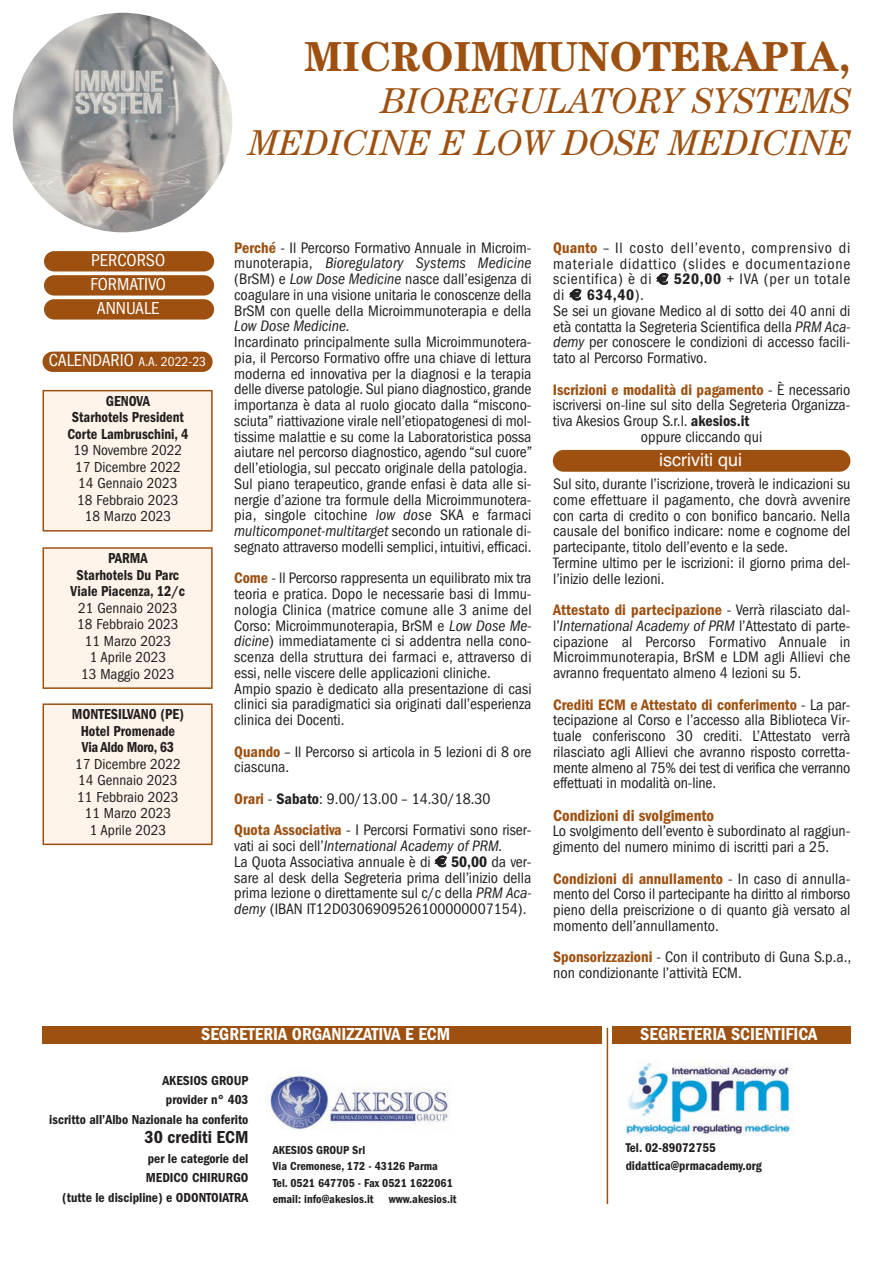
<style>
.page{position:relative;width:893px;height:1263px;background:#fff}
.page>*{position:absolute;margin:0;border:0;box-sizing:border-box;transform-origin:0 0}
.t1{font:700 42px "Century";color:#9d5010}
.t2{font:italic 36px/42px "Century";color:#9d5010;text-align:right}
.t3{font:600 condensed 18px "Franklin Gothic";color:#fff}
.t4{font:condensed 18px/24px "Franklin Gothic";color:#fff;text-align:center}
.t5{font:600 condensed 18px "Franklin Gothic";color:#231f20}
.t6{font:18px "Helvetica";color:#fff}
.t7{font:600 condensed 16.5px "Franklin Gothic";color:#9d5010}
.t8{font:condensed 15.75px/15.8px "Franklin Gothic";color:#231f20}
.t9{font:600 condensed 15.75px "Franklin Gothic";color:#9d5010}
.t10{font:italic condensed 15.75px "Franklin Gothic";color:#231f20}
.t11{font:condensed 15px/16.5px "Franklin Gothic";color:#231f20;text-align:center}
.t12{font:600 condensed 15px/16.5px "Franklin Gothic";color:#231f20;text-align:center;scale:.95 1}
.t13{font:600 condensed 13.5px/19.5px "Franklin Gothic";color:#231f20;text-align:right}
.t14{font:condensed 13.5px "Franklin Gothic";color:#fff}
.t15{font:600 condensed 13.2px/18px "Franklin Gothic";color:#231f20}
.t16{font:600 condensed 12px/16.5px "Franklin Gothic";color:#231f20}
.s1{font-size:18px}
.s2{font-weight:600;color:#9d5010}
.s3{font-style:italic}
.s4{font-weight:600}
.s5{font-family:"Euro Sans";font-weight:700;font-stretch:normal}
.s6{font-weight:400;color:#231f20}
</style>
<div class="page">
<img style="left:267px;top:1071px;width:183px;height:59px">
<div style="left:43px;top:1026px;width:559px;height:18px;background:#9d5010"></div>
<hr style="left:607px;top:1028px;width:1px;height:176px;background:#9d5010">
<div style="left:612px;top:1026px;width:238px;height:18px;background:#9d5010"></div>
<div style="left:44px;top:391px;width:167px;height:139px;background:#fef4ea"></div>
<div style="left:43px;top:390px;width:170px;height:141px;border:2px solid #9d5010"></div>
<img style="left:626px;top:1062px;width:166px;height:74px">
<div style="left:44px;top:549px;width:167px;height:138px;background:#fef4ea"></div>
<div style="left:43px;top:547px;width:170px;height:142px;border:2px solid #9d5010"></div>
<div style="left:44px;top:705px;width:167px;height:138px;background:#fef4ea"></div>
<div style="left:43px;top:703px;width:170px;height:142px;border:2px solid #9d5010"></div>
<div style="left:44px;top:251px;width:170px;height:20px;background:#9d5010;border-radius:10px"></div>
<div style="left:44px;top:275px;width:170px;height:21px;background:#9d5010;border-radius:10px"></div>
<div style="left:44px;top:299px;width:170px;height:21px;background:#9d5010;border-radius:10px"></div>
<div style="left:43px;top:352px;width:170px;height:20px;background:#9d5010;border-radius:10px"></div>
<img style="left:13px;top:13px;width:219px;height:219px;border-radius:50%">
<div style="left:553px;top:450px;width:297px;height:22px;background:#9d5010;border-radius:11px"></div>
<h1 class="t1" style="left:304px;top:42px;width:548px">MICROIMMUNOTERAPIA,</h1>
<h2 class="t2" style="left:248px;top:83px;width:604px">BIOREGULATORY SYSTEMS<br>MEDICINE E LOW DOSE MEDICINE</h2>
<p class="t4" style="left:90px;top:249px;width:77px">PERCORSO<br>FORMATIVO<br>ANNUALE</p>
<p class="t14" style="left:49px;top:357px;width:159px"><span class="s1">CALENDARIO</span> A.A. 2022-23</p>
<p class="t12" style="left:67px;top:394px;width:129px">GENOVA<br>Starhotels President<br>Corte Lambruschini, 4</p>
<p class="t11" style="left:74px;top:443px;width:110px">19 Novembre 2022<br>17 Dicembre 2022<br>14 Gennaio 2023<br>18 Febbraio 2023<br>18 Marzo 2023</p>
<p class="t12" style="left:71px;top:551px;width:122px">PARMA<br>Starhotels Du Parc<br>Viale Piacenza, 12/c</p>
<p class="t11" style="left:77px;top:601px;width:103px">21 Gennaio 2023<br>18 Febbraio 2023<br>11 Marzo 2023<br>1 Aprile 2023<br>13 Maggio 2023</p>
<p class="t12" style="left:72px;top:707px;width:120px">MONTESILVANO (PE)<br>Hotel Promenade<br>Via Aldo Moro, 63</p>
<p class="t11" style="left:75px;top:757px;width:107px">17 Dicembre 2022<br>14 Gennaio 2023<br>11 Febbraio 2023<br>11 Marzo 2023<br>1 Aprile 2023</p>
<p class="t8" style="left:234px;top:241px;width:299px;text-align:justify"><span class="s2">Perché</span> - Il Percorso Formativo Annuale in Microim&shy;munoterapia, <span class="s3">Bioregulatory Systems Medicine </span>(BrSM) e <span class="s3">Low Dose Medicine</span> nasce dall’esigenza di coagulare in una visione unitaria le conoscenze della BrSM con quelle della Microimmunoterapia e della</p>
<p class="t10" style="left:234px;top:321px;width:117px">Low Dose Medicine.</p>
<p class="t8" style="left:234px;top:335px;width:300px">Incardinato principalmente sulla Microimmunotera&shy;pia, il Percorso Formativo offre una chiave di lettura moderna ed innovativa per la diagnosi e la terapia delle diverse patologie. Sul piano diagnostico, grande importanza è data al ruolo giocato dalla “miscono&shy;sciuta” riattivazione virale nell’etiopatogenesi di mol&shy;tissime malattie e su come la Laboratoristica possa aiutare nel percorso diagnostico, agendo “sul cuore” dell’etiologia, sul peccato originale della patologia.<br>Sul piano terapeutico, grande enfasi è data alle si&shy;nergie d’azione tra formule della Microimmunotera&shy;pia, singole citochine <span class="s3">low dose</span> SKA e farmaci <span class="s3">multicomponet-multitarget</span> secondo un rationale di&shy;segnato attraverso modelli semplici, intuitivi, efficaci.</p>
<p class="t8" style="left:234px;top:571px;width:299px"><span class="s2">Come</span> - ll Percorso rappresenta un equilibrato mix tra teoria e pratica. Dopo le necessarie basi di Immu&shy;nologia Clinica (matrice comune alle 3 anime del Corso: Microimmunoterapia, BrSM e <span class="s3">Low Dose Me&shy;dicine</span>) immediatamente ci si addentra nella cono&shy;scenza della struttura dei farmaci e, attraverso di essi, nelle viscere delle applicazioni cliniche.<br>Ampio spazio è dedicato alla presentazione di casi clinici sia paradigmatici sia originati dall’esperienza clinica dei Docenti.</p>
<p class="t8" style="left:234px;top:745px;width:299px"><span class="s2">Quando</span> – Il Percorso si articola in 5 lezioni di 8 ore ciascuna.</p>
<p class="t8" style="left:234px;top:784px;width:299px;line-height:31.5px"><span class="s2">Orari</span> - <span class="s4">Sabato</span>: 9.00/13.00 – 14.30/18.30<br><span class="s2">Quota Associativa</span> - I Percorsi Formativi sono riser-</p>
<p class="t8" style="left:234px;top:839px;width:299px">vati ai soci dell’<span class="s3">International Academy of PRM.<br></span>La Quota Associativa annuale è di <span class="s5">€</span> <span class="s4">50,00</span> da ver&shy;sare al desk della Segreteria prima dell’inizio della prima lezione o direttamente sul c/c della <span class="s3">PRM Aca&shy;demy</span> (IBAN IT12D0306909526100000007154).</p>
<p class="t8" style="left:553px;top:241px;width:299px"><span class="s2">Quanto</span> – Il costo dell’evento, comprensivo di materiale didattico (slides e documentazione scientifica) è di <span class="s5">€</span> <span class="s4">520,00</span> + IVA (per un totale di <span class="s5">€</span> <span class="s4">634,40</span>).<br>Se sei un giovane Medico al di sotto dei 40 anni di età contatta la Segreteria Scientifica della <span class="s3">PRM Aca&shy;demy</span> per conoscere le condizioni di accesso facili&shy;tato al Percorso Formativo.</p>
<p class="t9" style="left:553px;top:384px;width:299px">Iscrizioni e modalità di pagamento <span class="s6">- È necessario</span></p>
<p class="t8" style="left:553px;top:399px;width:299px">iscriversi on-line sul sito della Segreteria Organizza-</p>
<p class="t8" style="left:553px;top:414px;width:198px">tiva Akesios Group S.r.l. <span class="s4">akesios.it</span></p>
<p class="t8" style="left:641px;top:430px;width:123px">oppure cliccando qui</p>
<p class="t8" style="left:553px;top:477px;width:299px">Sul sito, durante l’iscrizione, troverà le indicazioni su come effettuare il pagamento, che dovrà avvenire con carta di credito o con bonifico bancario. Nella causale del bonifico indicare: nome e cognome del partecipante, titolo dell’evento e la sede.<br>Termine ultimo per le iscrizioni: il giorno prima del&shy;l’inizio delle lezioni.</p>
<p class="t8" style="left:553px;top:603px;width:299px;text-align:justify"><span class="s2">Attestato di partecipazione</span> - Verrà rilasciato dal&shy;l’<span class="s3">International Academy of PRM</span> l’Attestato di parte&shy;cipazione al Percorso Formativo Annuale in Microimmunoterapia, BrSM e LDM agli Allievi che avranno frequentato almeno 4 lezioni su 5.</p>
<p class="t8" style="left:553px;top:698px;width:299px;text-align:justify"><span class="s2">Crediti ECM e Attestato di conferimento</span> - La par&shy;tecipazione al Corso e l’accesso alla Biblioteca Vir&shy;tuale conferiscono 30 crediti. L’Attestato verrà rilasciato agli Allievi che avranno risposto corretta&shy;mente almeno al 75% dei test di verifica che verranno effettuati in modalità on-line.</p>
<p class="t7" style="left:553px;top:810px;width:163px">Condizioni di svolgimento</p>
<p class="t8" style="left:553px;top:825px;width:299px">Lo svolgimento dell’evento è subordinato al raggiun&shy;gimento del numero minimo di iscritti pari a 25.</p>
<p class="t8" style="left:553px;top:872px;width:299px;text-align:justify"><span class="s2">Condizioni di annullamento</span> - In caso di annulla&shy;mento del Corso il partecipante ha diritto al rimborso pieno della preiscrizione o di quanto già versato al momento dell’annullamento.</p>
<p class="t8" style="left:553px;top:951px;width:300px"><span class="s2">Sponsorizzazioni</span> - Con il contributo di Guna S.p.a., non condizionante l’attività ECM.</p>
<p class="t6" style="left:659px;top:449px;width:84px">iscriviti qui</p>
<p class="t3" style="left:201px;top:1028px;width:251px">SEGRETERIA ORGANIZZATIVA E ECM</p>
<p class="t13" style="left:49px;top:1072px;width:201px">AKESIOS GROUP<br>provider n° 403<br>iscritto all’Albo Nazionale ha conferito</p>
<p class="t5" style="left:145px;top:1131px;width:105px">30 crediti ECM</p>
<p class="t13" style="left:62px;top:1150px;width:188px">per le categorie del<br>MEDICO CHIRURGO<br>(tutte le discipline) e ODONTOIATRA</p>
<p class="t16" style="left:273px;top:1143px;width:182px">AKESIOS GROUP Srl<br>Via Cremonese, 172 - 43126 Parma<br>Tel. 0521 647705 - Fax 0521 1622061 email: info@akesios.it</p>
<p class="t16" style="left:389px;top:1192px;width:69px">www.akesios.it</p>
<p class="t3" style="left:640px;top:1028px;width:179px">SEGRETERIA SCIENTIFICA</p>
<p class="t15" style="left:626px;top:1140px;width:138px">Tel. 02-89072755 didattica@prmacademy.org</p>
</div>
